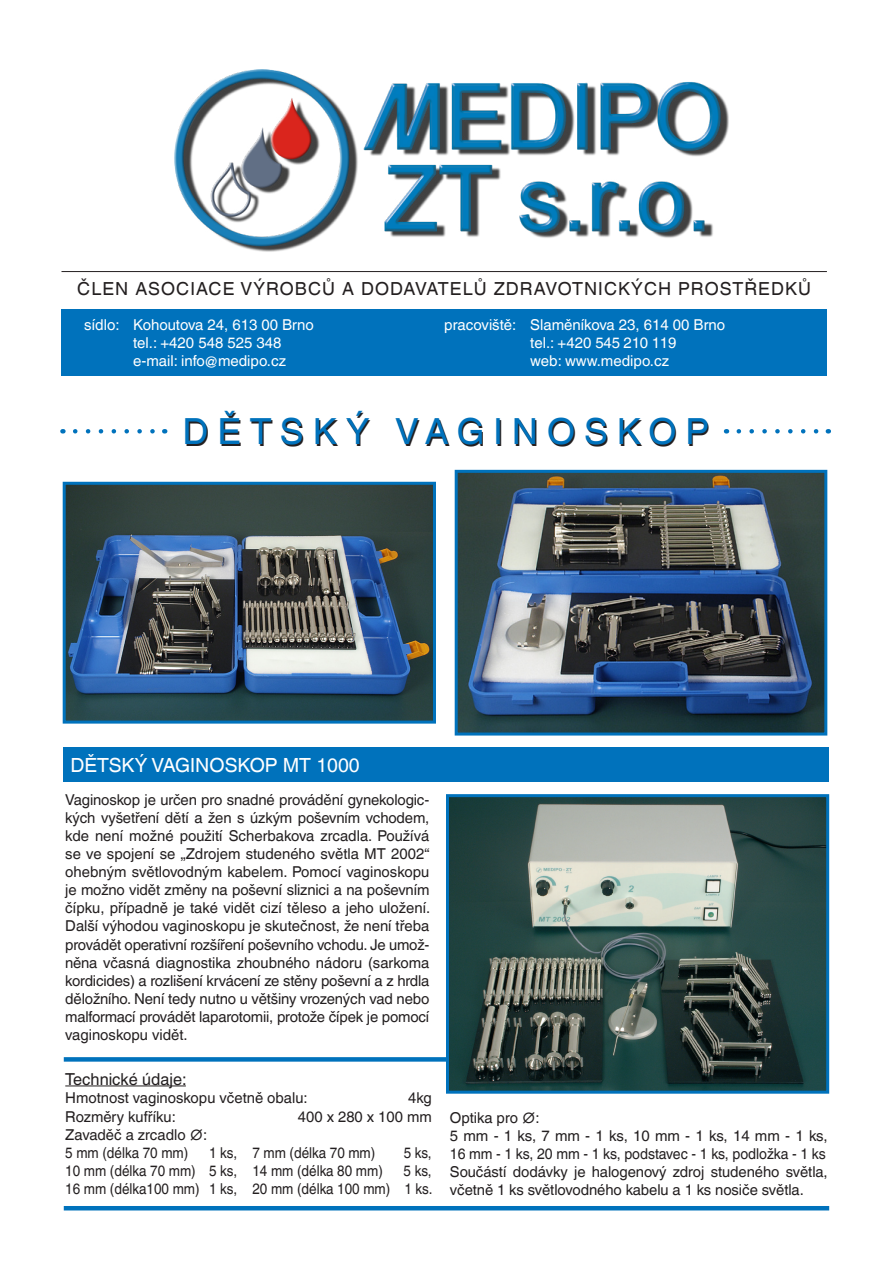
<style>
.page{position:relative;width:893px;height:1263px;background:#fff}
.page>*{position:absolute;margin:0;border:0;box-sizing:border-box;transform-origin:0 0}
.Normální{font:36px "Helvetica World";letter-spacing:.25em;color:#0072bc}
.nadpis_2{font:19.5px "Helvetica World";color:#fff}
.Normální-2{font:18px "Helvetica World";letter-spacing:.06em;color:#231f20}
.Technicke{font:16.5px "Helvetica World";color:#231f20}
.text_do_bloku_10b{font:15px/18px "Helvetica World";letter-spacing:-.005em;color:#231f20;text-align:justify}
.Tu_tabulka_1{font:15px/18px "Helvetica World";color:#231f20}
.Normální-3{font:15px "Helvetica World";color:#fff}
.Tu_tabulka_1-2{font:15px/18px "Helvetica World";color:#231f20;text-align:right;scale:.9 1}
</style>
<div class="page">
<img style="left:459px;top:474px;width:364px;height:257px">
<div style="left:455px;top:470px;width:372px;height:265px;border:3px solid #0072bc"></div>
<div style="left:61px;top:309px;width:766px;height:67px;background:#0072bc"></div>
<img style="left:174px;top:69px;width:555px;height:183px">
<hr style="left:61px;top:271px;width:766px;height:1px;background:#231f20">
<svg style="left:75px;top:429px;width:80px;height:4px"></svg>
<svg style="left:739px;top:429px;width:80px;height:4px"></svg>
<img style="left:67px;top:486px;width:365px;height:234px">
<div style="left:63px;top:482px;width:373px;height:242px;border:3px solid #0072bc"></div>
<div style="left:64px;top:1057px;width:394px;height:5px;background:#0072bc"></div>
<div style="left:64px;top:747px;width:765px;height:34px;background:#0072bc"></div>
<img style="left:450px;top:798px;width:375px;height:292px">
<div style="left:446px;top:794px;width:383px;height:300px;border:3px solid #0072bc"></div>
<hr style="left:65px;top:1086px;width:121px;height:1px;background:#231f20">
<hr style="left:64px;top:1206px;width:765px;height:4px;background:#0072bc">
<p class="Normální-2" style="left:77px;top:278px;width:735px">ČLEN ASOCIACE VÝROBCŮ A DODAVATELŮ ZDRAVOTNICKÝCH PROSTŘEDKŮ</p>
<p class="Normální-3" style="left:84px;top:316px;width:231px">sídlo: Kohoutova 24, 613 00 Brno</p>
<p class="Normální-3" style="left:444px;top:316px;width:282px">pracoviště: Slaměníkova 23, 614 00 Brno</p>
<p class="Normální-3" style="left:133px;top:334px;width:150px">tel.: +420 548 525 348</p>
<p class="Normální-3" style="left:530px;top:334px;width:148px">tel.: +420 545 210 119</p>
<p class="Normální-3" style="left:133px;top:352px;width:155px">e-mail: info@medipo.cz</p>
<p class="Normální-3" style="left:530px;top:352px;width:140px">web: www.medipo.cz</p>
<p class="Normální" style="left:182px;top:411px;width:528px">DĚTSKÝ VAGINOSKOP</p>
<p class="nadpis_2" style="left:71px;top:754px;width:291px">DĚTSKÝ VAGINOSKOP MT 1000</p>
<p class="text_do_bloku_10b" style="left:65px;top:791px;width:366px">Vaginoskop je určen pro snadné provádění gynekologic&shy;kých vyšetření dětí a žen s úzkým poševním vchodem, kde není možné použití Scherbakova zrcadla. Používá se ve spojení se „Zdrojem studeného světla MT 2002“ ohebným světlovodným kabelem. Pomocí vaginoskopu je možno vidět změny na poševní sliznici a na poševním čípku, případně je také vidět cizí těleso a jeho uložení.<br>Další výhodou vaginoskopu je skutečnost, že není třeba provádět operativní rozšíření poševního vchodu. Je umož&shy;něna včasná diagnostika zhoubného nádoru (sarkoma kordicides) a rozlišení krvácení ze stěny poševní a z hrdla děložního. Není tedy nutno u většiny vrozených vad nebo malformací provádět laparotomii, protože čípek je pomocí vaginoskopu vidět.</p>
<p class="Technicke" style="left:65px;top:1070px;width:123px">Technické údaje:</p>
<p class="Tu_tabulka_1" style="left:65px;top:1089px;width:244px">Hmotnost vaginoskopu včetně obalu:</p>
<p class="Tu_tabulka_1" style="left:408px;top:1089px;width:25px">4kg</p>
<p class="Tu_tabulka_1" style="left:65px;top:1107px;width:112px">Rozměry kufříku:</p>
<p class="Tu_tabulka_1" style="left:298px;top:1107px;width:135px">400 x 280 x 100 mm</p>
<p class="Tu_tabulka_1" style="left:65px;top:1125px;width:144px">Zavaděč a zrcadlo ∅:</p>
<p class="Tu_tabulka_1-2" style="left:65px;top:1143px;width:138px">5 mm (délka 70 mm)</p>
<p class="Tu_tabulka_1-2" style="left:209px;top:1143px;width:186px">1 ks, 7 mm (délka 70 mm)</p>
<p class="Tu_tabulka_1-2" style="left:404px;top:1143px;width:33px">5 ks,</p>
<p class="Tu_tabulka_1-2" style="left:65px;top:1161px;width:354px">10 mm (délka 70 mm) 5 ks, 14 mm (délka 80 mm)</p>
<p class="Tu_tabulka_1-2" style="left:65px;top:1161px;width:409px">5 ks,<br>16 mm (délka100 mm) 1 ks, 20 mm (délka 100 mm) 1 ks.</p>
<p class="Tu_tabulka_1" style="left:450px;top:1109px;width:91px">Optika pro ∅:</p>
<p class="Tu_tabulka_1" style="left:450px;top:1127px;width:379px">5 mm - 1 ks, 7 mm - 1 ks, 10 mm - 1 ks, 14 mm - 1 ks,<br>16 mm - 1 ks, 20 mm - 1 ks, podstavec - 1 ks, podložka - 1 ks</p>
<p class="text_do_bloku_10b" style="left:450px;top:1163px;width:379px">Součástí dodávky je halogenový zdroj studeného světla, včetně 1 ks světlovodného kabelu a 1 ks nosiče světla.</p>
</div>
